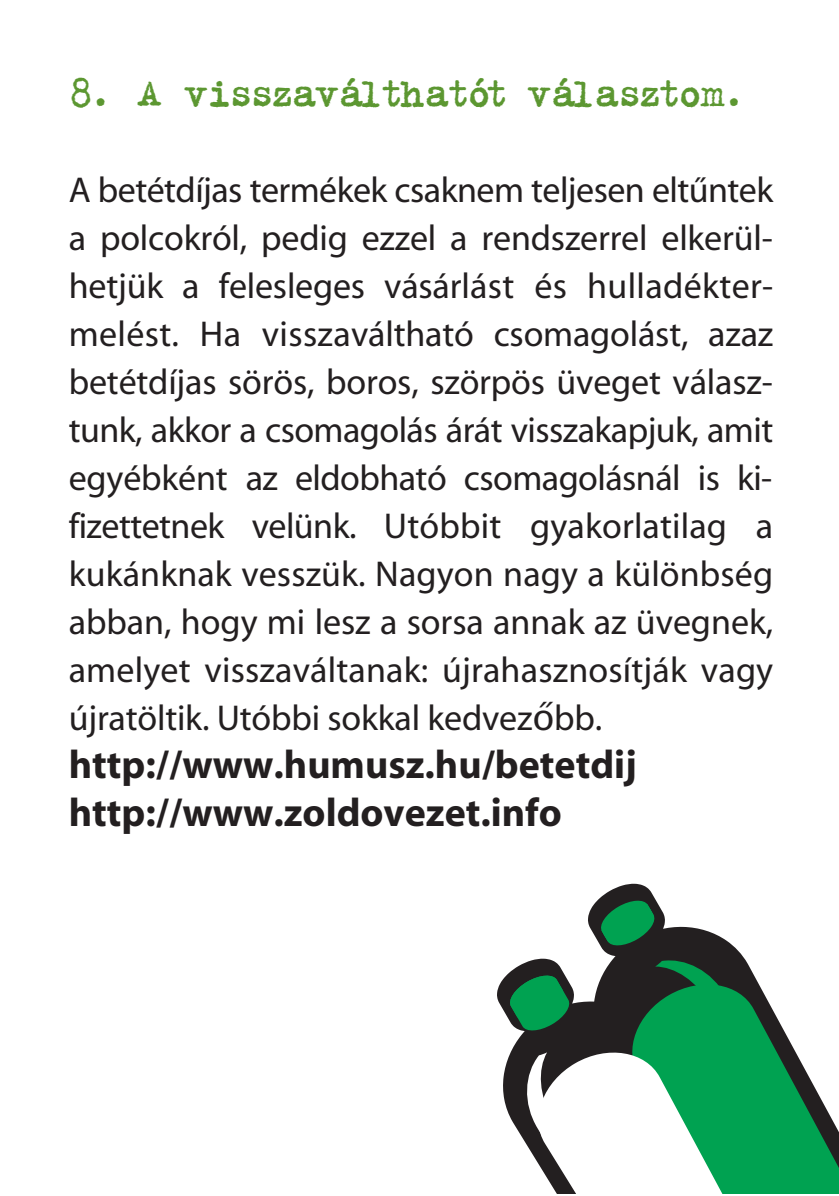
<style>
.page{position:relative;width:839px;height:1196px;background:#fff}
.page>*{position:absolute;margin:0;border:0;box-sizing:border-box;transform-origin:0 0}
.t1{font:44px "H Trixie Plain";letter-spacing:-.035em;color:#5c9731}
.t2{font:700 40px/48px "Myriad Hu";color:#231f20}
.t3{font:36px/48px "Myriad Hu";letter-spacing:-.005em;color:#231f20;text-align:justify}
.s1{font-family:"Lucida Grande"}
</style>
<div class="page">
<svg style="left:783px;top:1029px;width:56px;height:164px"></svg>
<svg style="left:497px;top:883px;width:286px;height:310px"></svg>
<p class="t1" style="left:69px;top:65px;width:682px">8. A visszaválthatót választom.</p>
<p class="t3" style="left:69px;top:169px;width:706px">A betétdíjas termékek csaknem teljesen eltûntek a polcokról, pedig ezzel a rendszerrel elkerül&shy;hetjük a felesleges vásárlást és hulladékter&shy;melést. Ha vissza váltható csomagolást, azaz betétdíjas sörös, boros, szörpös üveget válasz&shy;tunk, akkor a csomagolás árát visszakapjuk, amit egyébként az eldob ható csomagolásnál is ki&shy;fizettetnek velünk. Utóbbit gyakorlatilag a kukánknak vesszük. Nagyon nagy a különbség abban, hogy mi lesz a sorsa annak az üvegnek, amelyet visszaváltanak: újrahasznosítják vagy újratöltik. Utóbbi sokkal kedvez<span class="s1">ő</span>bb.</p>
<p class="t2" style="left:69px;top:744px;width:570px">http://www.humusz.hu/betetdij http://www.zoldovezet.info</p>
</div>
